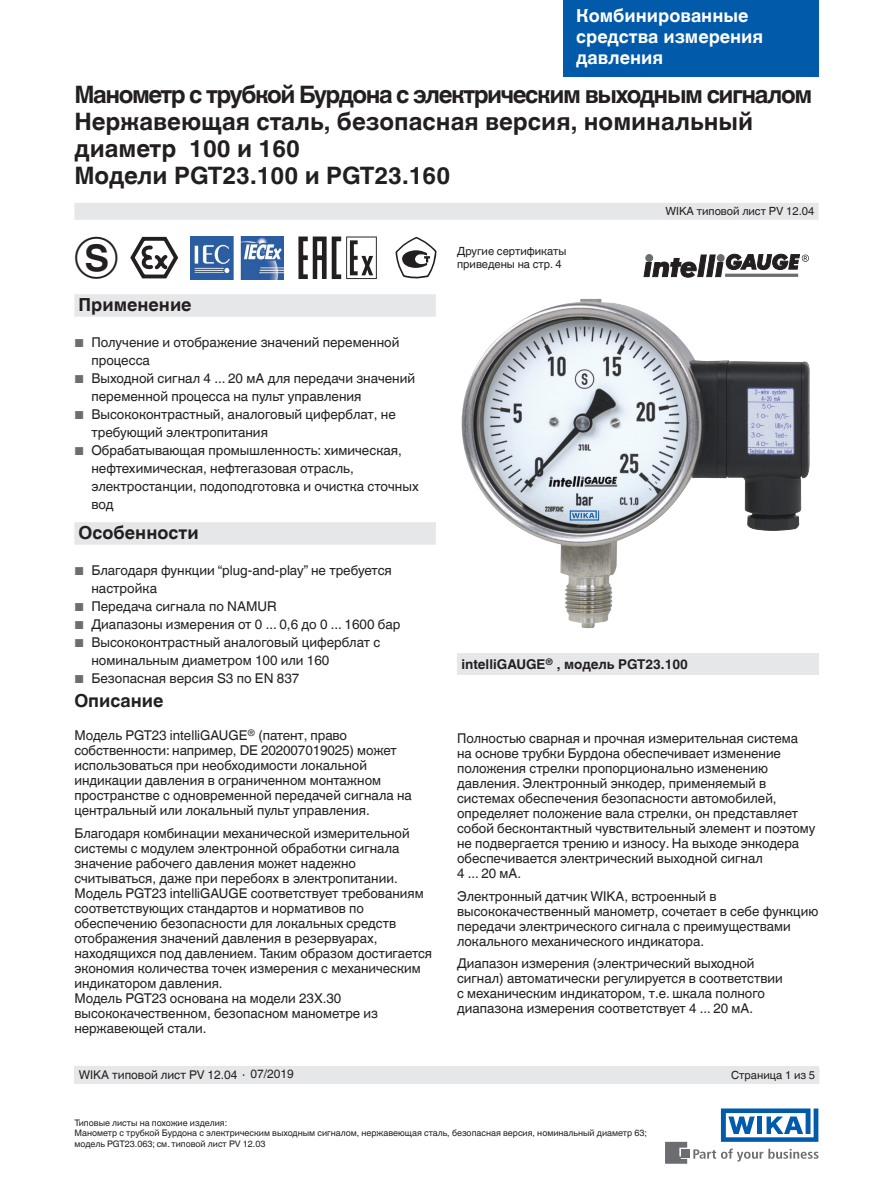
<style>
.page{position:relative;width:893px;height:1188px;background:#fff}
.page>*{position:absolute;margin:0;border:0;box-sizing:border-box;transform-origin:0 0}
.t1{font:46.5px "Wika";color:#231f20}
.t2{font:700 24px/27px "Helvetica World";letter-spacing:-.005em;color:#231f20}
.t3{font:700 18px/21px "Helvetica World";color:#fff}
.t4{font:700 18px "Helvetica World";color:#231f20}
.t5{font:13.5px/15px "Helvetica World";color:#231f20}
.t6{font:700 13.5px "Helvetica World";color:#231f20}
.t7{font:12px "Helvetica World";color:#231f20}
.t8{font:11.25px "Helvetica World";color:#231f20}
.t9{font:9px/10.5px "Helvetica World";color:#231f20}
.s1{font-size:11.55px;color:#6c6d70}
.s2{font-size:11.25px}
</style>
<div class="page">
<svg style="left:693px;top:1149px;width:126px;height:13px"></svg>
<div style="left:682px;top:1150px;width:8px;height:8px;background:#6c6d70"></div>
<svg style="left:665px;top:1142px;width:22px;height:22px"></svg>
<svg style="left:721px;top:1108px;width:97px;height:34px"></svg>
<div style="left:563px;top:0;width:256px;height:76px;background:#015aaa"></div>
<div style="left:74px;top:203px;width:745px;height:17px;background:#e6e7e9"></div>
<div style="left:74px;top:1066px;width:745px;height:18px;background:#e6e7e9"></div>
<svg style="left:130px;top:237px;width:49px;height:42px"></svg>
<svg style="left:298px;top:237px;width:79px;height:42px"></svg>
<img style="left:191px;top:237px;width:92px;height:42px">
<svg style="left:395px;top:237px;width:41px;height:42px"></svg>
<img style="left:461px;top:299px;width:349px;height:329px">
<div style="left:74px;top:294px;width:362px;height:23px;background:#e6e7e9"></div>
<div style="left:74px;top:522px;width:362px;height:23px;background:#e6e7e9"></div>
<div style="left:457px;top:654px;width:361px;height:21px;background:#e6e7e9"></div>
<svg style="left:643px;top:254px;width:166px;height:24px"></svg>
<div style="left:646px;top:255px;width:7px;height:6px;background:#6c6d70;border-radius:50%"></div>
<div style="left:645px;top:254px;width:8px;height:8px;border:1px solid #6c6d70;border-radius:50%"></div>
<hr style="left:725px;top:274px;width:73px;height:3px;background:#6c6d70">
<div style="left:717px;top:255px;width:7px;height:6px;background:#6c6d70;border-radius:50%"></div>
<div style="left:717px;top:254px;width:7px;height:8px;border:1px solid #6c6d70;border-radius:50%"></div>
<h3 class="t3" style="left:576px;top:5px;width:189px">Комбинированные средства измерения давления</h3>
<h2 class="t2" style="left:74px;top:81px;width:739px">Манометр с трубкой Бурдона с электрическим выходным сигналом Нержавеющая сталь, безопасная версия, номинальный диаметр 100 и 160<br>Модели PGT23.100 и PGT23.160</h2>
<h1 class="t1" style="left:74px;top:234px;width:46px">k</h1>
<h3 class="t4" style="left:79px;top:295px;width:114px">Применение</h3>
<p class="t5" style="left:91px;top:334px;width:310px;line-height:18px;text-indent:-17px"><span class="s1">■</span> Получение и отображение значений переменной процесса</p>
<p class="t5" style="left:91px;top:370px;width:325px;line-height:18px;text-indent:-17px"><span class="s1">■</span> Выходной сигнал 4 ... 20 мА для передачи значений переменной процесса на пульт управления</p>
<p class="t5" style="left:91px;top:406px;width:306px;line-height:18px;text-indent:-17px"><span class="s1">■</span> Высококонтрастный, аналоговый циферблат, не требующий электропитания</p>
<p class="t5" style="left:91px;top:442px;width:329px;line-height:18px;text-indent:-17px"><span class="s1">■</span> Обрабатывающая промышленность: химическая, нефтехимическая, нефтегазовая отрасль, электростанции, подоподготовка и очистка сточных вод</p>
<h3 class="t4" style="left:79px;top:523px;width:122px">Особенности</h3>
<p class="t5" style="left:91px;top:562px;width:302px;line-height:18px;text-indent:-17px"><span class="s1">■</span> Благодаря функции “plug-and-play” не требуется настройка</p>
<p class="t5" style="left:74px;top:599px;width:204px"><span class="s1">■</span> Передача сигнала по NAMUR</p>
<p class="t5" style="left:74px;top:617px;width:328px"><span class="s1">■</span> Диапазоны измерения от 0 ... 0,6 до 0 ... 1600 бар</p>
<p class="t5" style="left:91px;top:634px;width:290px;line-height:18px;text-indent:-17px"><span class="s1">■</span> Высококонтрастный аналоговый циферблат с номинальным диаметром 100 или 160</p>
<p class="t5" style="left:74px;top:671px;width:227px"><span class="s1">■</span> Безопасная версия S3 по EN 837</p>
<h3 class="t4" style="left:74px;top:691px;width:91px">Описание</h3>
<p class="t5" style="left:74px;top:728px;width:339px">Модель PGT23 intelliGAUGE<sup>®</sup> (патент, право собственности: например, DE 202007019025) может использоваться при необходимости локальной индикации давления в ограниченном монтажном пространстве с одновременной передачей сигнала на центральный или локальный пульт управления.</p>
<p class="t5" style="left:74px;top:826px;width:359px">Благодаря комбинации механической измерительной системы с модулем электронной обработки сигнала значение рабочего давления может надежно считываться, даже при перебоях в электропитании.<br>Модель PGT23 intelliGAUGE соответствует требованиям соответствующих стандартов и нормативов по обеспечению безопасности для локальных средств отображения значений давления в резервуарах, находящихся под давлением. Таким образом достигается экономия количества точек измерения с механическим индикатором давления.<br>Модель PGT23 основана на модели 23X.30 высококачественном, безопасном манометре из нержавеющей стали.</p>
<p class="t7" style="left:79px;top:1068px;width:217px">WIKA типовой лист PV 12.04 <span class="s2">∙</span> 07/2019</p>
<p class="t8" style="left:457px;top:244px;width:111px">Другие сертификаты</p>
<p class="t8" style="left:457px;top:258px;width:106px">приведены на стр. 4</p>
<p class="t8" style="left:665px;top:205px;width:150px">WIKA типовой лист PV 12.04</p>
<p class="t6" style="left:461px;top:657px;width:228px">intelliGAUGE<sup>®</sup> , модель PGT23.100</p>
<p class="t5" style="left:457px;top:731px;width:360px">Полностью сварная и прочная измерительная система на основе трубки Бурдона обеспечивает изменение положения стрелки пропорционально изменению давления. Электронный энкодер, применяемый в системах обеспечения безопасности автомобилей, определяет положение вала стрелки, он представляет собой бесконтактный чувствительный элемент и поэтому не подвергается трению и износу. На выходе энкодера обеспечивается электрический выходной сигнал<br>4 ... 20 мА.</p>
<p class="t5" style="left:457px;top:888px;width:363px">Электронный датчик WIKA, встроенный в высококачественный манометр, сочетает в себе функцию передачи электрического сигнала с преимуществами локального механического индикатора.</p>
<p class="t5" style="left:457px;top:956px;width:327px">Диапазон измерения (электрический выходной сигнал) автоматически регулируется в соответствии с механическим индикатором, т.е. шкала полного диапазона измерения соответствует 4 ... 20 мА.</p>
<p class="t8" style="left:731px;top:1069px;width:86px">Страница 1 из 5</p>
<p class="t9" style="left:74px;top:1117px;width:574px">Типовые листы на похожие изделия:<br>Манометр с трубкой Бурдона с электрическим выходным сигналом, нержавеющая сталь, безопасная версия, номинальный диаметр 63; модель PGT23.063; см. типовой лист PV 12.03</p>
</div>
